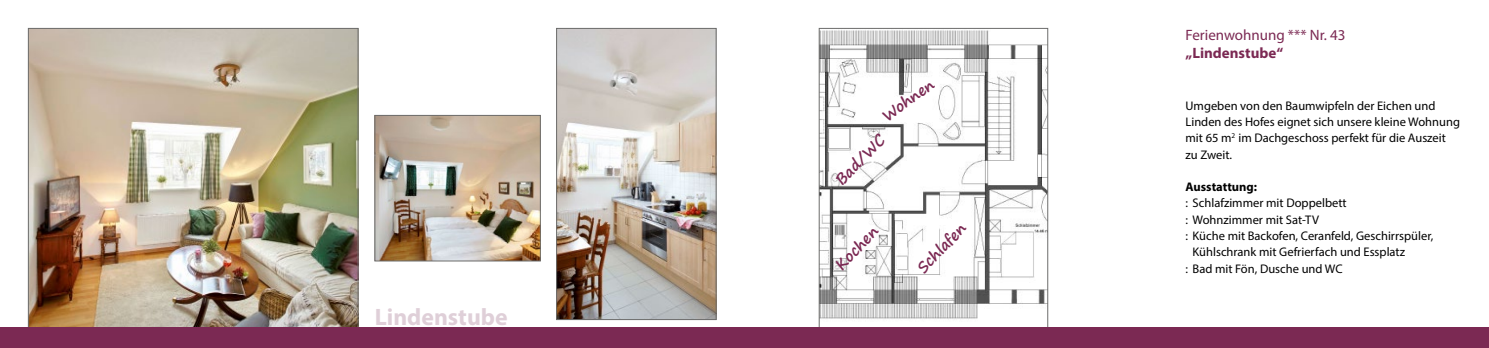
<style>
.page{position:relative;width:1489px;height:348px;background:#fff}
.page>*{position:absolute;margin:0;border:0;box-sizing:border-box;transform-origin:0 0}
.t1{font:700 23.75px "Myriad Pro";color:#dfcfd8}
.t2{font:700 15px "Segoe Print";color:#7b2953}
.t3{font:15px "Myriad Pro";color:#7b2953}
.t4{font:700 15px "Myriad Pro";color:#7b2953}
.t5{font:12.5px/16.2px "Myriad Pro";color:#000}
.t6{font:700 12.5px "Myriad Pro";color:#000}
</style>
<div class="page">
<img style="left:30px;top:30px;width:326px;height:297px">
<img style="left:377px;top:117px;width:161px;height:142px">
<div style="left:375px;top:115px;width:165px;height:146px;border:1px solid #6c6c6b"></div>
<img style="left:558px;top:30px;width:156px;height:287px">
<div style="left:556px;top:28px;width:160px;height:291px;border:1px solid #6c6c6b"></div>
<div style="left:0;top:327px;width:1488px;height:20px;background:#7b2953"></div>
<img style="left:821px;top:30px;width:224px;height:289px">
<div style="left:819px;top:28px;width:228px;height:306px;border:1px solid #6c6c6b"></div>
<div style="left:741px;top:327px;width:747px;height:20px;background:#7b2953"></div>
<h1 class="t1" style="left:375px;top:301px;width:134px">Lindenstube</h1>
<p class="t2" style="left:875px;top:107px;width:62px;rotate:-36deg">Wohnen</p>
<p class="t2" style="left:828px;top:173px;width:65px;rotate:-46deg">Bad/WC</p>
<p class="t2" style="left:828px;top:257px;width:56px;rotate:-46deg">Kochen</p>
<p class="t2" style="left:909px;top:260px;width:64px;rotate:-46deg">Schlafen</p>
<p class="t3" style="left:1185px;top:25px;width:162px">Ferienwohnung *** Nr. 43</p>
<p class="t4" style="left:1185px;top:43px;width:99px">„Lindenstube“</p>
<p class="t5" style="left:1185px;top:97px;width:276px">Umgeben von den Baumwipfeln der Eichen und Linden des Hofes eignet sich unsere kleine Wohnung mit 65 m<sup>2</sup> im Dachgeschoss perfekt für die Auszeit zu Zweit.</p>
<p class="t6" style="left:1185px;top:178px;width:73px">Ausstattung:</p>
<p class="t5" style="left:1185px;top:194px;width:163px">: Schlafzimmer mit Doppelbett</p>
<p class="t5" style="left:1185px;top:211px;width:135px">: Wohnzimmer mit Sat-TV</p>
<p class="t5" style="left:1185px;top:227px;width:249px">: Küche mit Backofen, Ceranfeld, Geschirrspüler,</p>
<p class="t5" style="left:1192px;top:243px;width:214px">Kühlschrank mit Gefrierfach und Essplatz</p>
<p class="t5" style="left:1185px;top:259px;width:159px">: Bad mit Fön, Dusche und WC</p>
</div>
